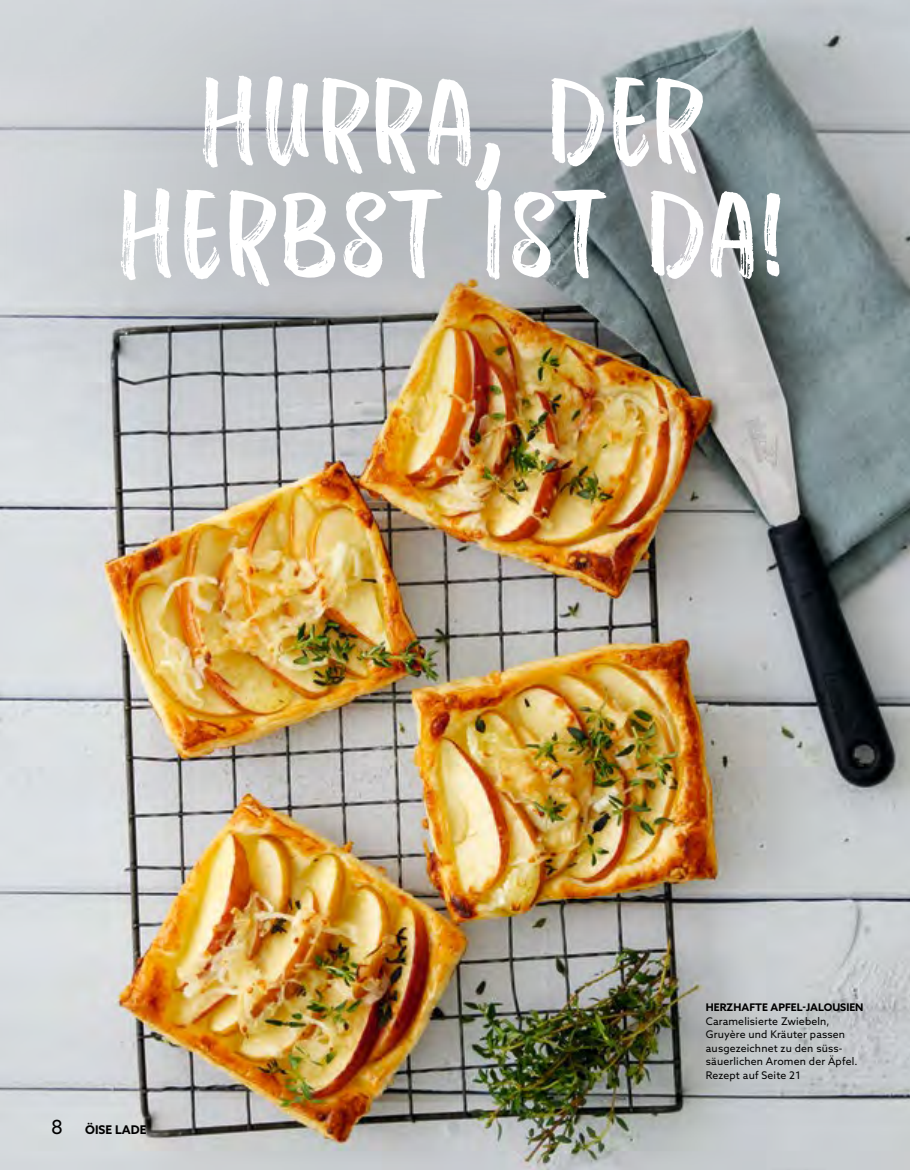
<style>
.page{position:relative;width:910px;height:1170px;background:#fff}
.page>*{position:absolute;margin:0;border:0;box-sizing:border-box;transform-origin:0 0}
.OC_Haupttitel{font:112.5px "Ragtime Marker";letter-spacing:.065em;color:#fff}
.t1{font:19.5px "Azo Sans";color:#000}
.t2{font:700 12px "Azo Sans";color:#000}
._03c_Legende_links{font:10.5px/13.5px "Azo Sans";letter-spacing:.015em;color:#000}
._03b_Legendentitel_v{font:700 10.5px "Azo Sans";color:#000}
</style>
<div class="page">
<img style="left:0;top:518px;width:910px;height:651px">
<div style="left:0;top:0;width:910px;height:518px;background:#000;opacity:.75"></div>
<p class="OC_Haupttitel" style="left:205px;top:62px;width:501px">HURRA, DER</p>
<p class="OC_Haupttitel" style="left:123px;top:174px;width:666px">HERBST IST DA!</p>
<p class="t1" style="left:51px;top:1114px;width:13px">8</p>
<p class="t2" style="left:85px;top:1121px;width:63px">ÖISE LADE</p>
<p class="_03b_Legendentitel_v" style="left:706px;top:1000px;width:159px">HERZHAFTE APFEL-JALOUSIEN</p>
<p class="_03c_Legende_links" style="left:706px;top:1014px;width:153px">Caramelisierte Zwiebeln,<br>Gruyère und Kräuter passen ausgezeichnet zu den süss-- säuerlichen Aromen der Äpfel.<br>Rezept auf Seite 21</p>
</div>
